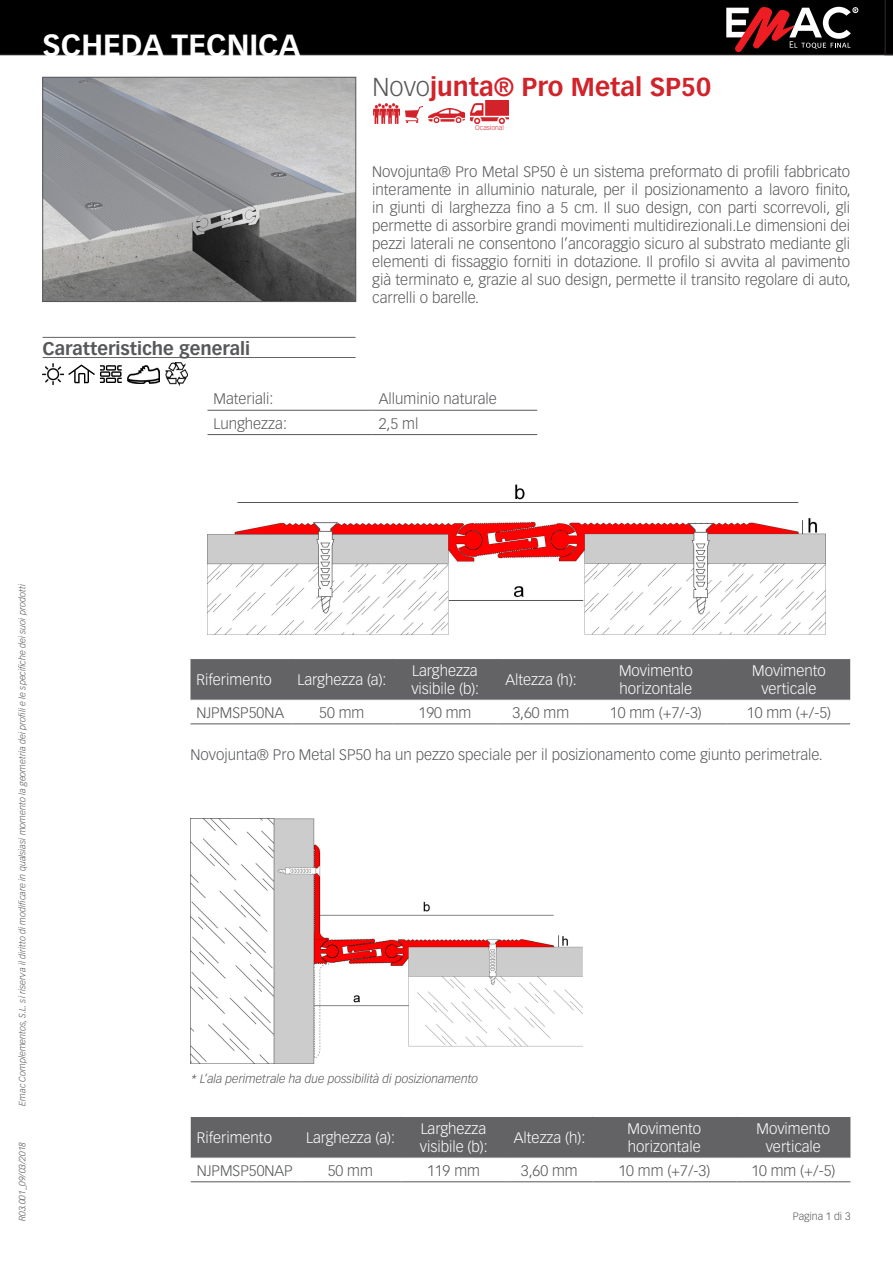
<style>
.page{position:relative;width:893px;height:1263px;background:#fff}
.page>*{position:absolute;margin:0;border:0;box-sizing:border-box;transform-origin:0 0}
.t1{font:700 30px "Vectora LT Std";color:#fff}
.t2{font:700 25.5px "Vectora LT Std";color:#d1232a}
.t3{font:700 18px "Vectora LT Std";color:#57585a}
.t4{font:300 15px/18px "Vectora LT Std";color:#57585a;text-align:justify}
.t5{font:300 15px/18px "Vectora LT Std";color:#fff}
.t6{font:italic 300 12px "Vectora LT Std";color:#57585a}
.t7{font:300 10.5px "Vectora LT Std";color:#57585a}
.t8{font:italic 300 9px "Vectora LT Std";color:#57585a}
.t9{font:300 6.75px "Vectora LT Std";color:#d1232a}
.s1{font-weight:300;color:#57585a}
</style>
<div class="page">
<div style="left:0;top:0;width:884px;height:55px;background:#000"></div>
<svg style="left:884px;top:0;width:9px;height:55px"></svg>
<svg style="left:726px;top:7px;width:132px;height:45px"></svg>
<svg style="left:68px;top:364px;width:54px;height:19px"></svg>
<hr style="left:43px;top:337px;width:313px;height:1px;background:#636366">
<hr style="left:43px;top:357px;width:313px;height:1px;background:#636366">
<img style="left:165px;top:362px;width:22px;height:23px">
<img style="left:127px;top:366px;width:33px;height:17px">
<img style="left:42px;top:363px;width:21px;height:21px">
<img style="left:405px;top:106px;width:18px;height:17px">
<img style="left:429px;top:108px;width:36px;height:15px">
<img style="left:373px;top:103px;width:26px;height:20px">
<hr style="left:207px;top:410px;width:166px;height:1px;background:#57585a">
<hr style="left:373px;top:410px;width:164px;height:1px;background:#57585a">
<hr style="left:207px;top:434px;width:166px;height:1px;background:#57585a">
<hr style="left:373px;top:434px;width:164px;height:1px;background:#57585a">
<img style="left:207px;top:484px;width:618px;height:150px">
<div style="left:190px;top:659px;width:660px;height:41px;background:#636366"></div>
<hr style="left:190px;top:723px;width:101px;height:1px;background:#57585a">
<hr style="left:291px;top:723px;width:101px;height:1px;background:#57585a">
<hr style="left:392px;top:723px;width:106px;height:1px;background:#57585a">
<hr style="left:498px;top:723px;width:86px;height:1px;background:#57585a">
<hr style="left:584px;top:723px;width:144px;height:1px;background:#57585a">
<hr style="left:728px;top:723px;width:122px;height:1px;background:#57585a">
<img style="left:190px;top:819px;width:392px;height:244px">
<img style="left:470px;top:101px;width:39px;height:22px">
<div style="left:191px;top:1117px;width:659px;height:40px;background:#636366"></div>
<hr style="left:191px;top:1181px;width:109px;height:1px;background:#57585a">
<hr style="left:300px;top:1181px;width:101px;height:1px;background:#57585a">
<hr style="left:401px;top:1181px;width:105px;height:1px;background:#57585a">
<hr style="left:506px;top:1181px;width:86px;height:1px;background:#57585a">
<hr style="left:592px;top:1181px;width:144px;height:1px;background:#57585a">
<hr style="left:736px;top:1181px;width:114px;height:1px;background:#57585a">
<img style="left:45px;top:79px;width:309px;height:221px">
<div style="left:43px;top:77px;width:313px;height:225px;border:1px solid #57585a"></div>
<h1 class="t1" style="left:43px;top:28px;width:164px">FICHA TÉC-</h1>
<h1 class="t1" style="left:43px;top:27px;width:259px">SCHEDA TECNICA</h1>
<p class="t3" style="left:43px;top:338px;width:209px">Caratteristiche generali</p>
<p class="t2" style="left:372px;top:71px;width:340px"><span class="s1">Novo</span>junta® Pro Metal SP50</p>
<p class="t9" style="left:475px;top:124px;width:30px">Ocasional</p>
<p class="t4" style="left:372px;top:163px;width:480px">Novojunta® Pro Metal SP50 è un sistema preformato di profili fabbricato interamente in alluminio naturale, per il posizionamento a lavoro finito, in giunti di larghezza fino a 5 cm. Il suo design, con parti scorrevoli, gli permette di assorbire grandi movimenti multidirezionali.Le dimensioni dei pezzi laterali ne consentono l’ancoraggio sicuro al substrato mediante gli elementi di fissaggio forniti in dotazione. Il profilo si avvita al pavimento già terminato e, grazie al suo design, permette il transito regolare di auto, carrelli o barelle.</p>
<p class="t4" style="left:213px;top:390px;width:62px">Materiali:</p>
<p class="t4" style="left:379px;top:390px;width:120px">Alluminio naturale</p>
<p class="t4" style="left:213px;top:414px;width:75px">Lunghezza:</p>
<p class="t4" style="left:379px;top:414px;width:41px">2,5 ml</p>
<p class="t8" style="left:17px;top:1106px;width:523px;rotate:-90deg">Emac Complementos, S.L. si riserva il diritto di modificare in qualsiasi momento la geometria dei profili e le specifiche dei suoi prodotti</p>
<p class="t8" style="left:17px;top:1221px;width:81px;rotate:-90deg">R03.001_09/03/2018</p>
<p class="t5" style="left:196px;top:671px;width:77px">Riferimento</p>
<p class="t5" style="left:298px;top:671px;width:90px">Larghezza (a):</p>
<p class="t5" style="left:411px;top:662px;width:69px">Larghezza visibile (b):</p>
<p class="t5" style="left:505px;top:671px;width:73px">Altezza (h):</p>
<p class="t5" style="left:619px;top:662px;width:75px">Movimento</p>
<p class="t5" style="left:619px;top:680px;width:74px">horizontale</p>
<p class="t5" style="left:752px;top:662px;width:75px">Movimento</p>
<p class="t5" style="left:761px;top:680px;width:57px">verticale</p>
<p class="t4" style="left:196px;top:704px;width:89px">NJPMSP50NA</p>
<p class="t4" style="left:319px;top:704px;width:47px">50 mm</p>
<p class="t4" style="left:419px;top:704px;width:54px">190 mm</p>
<p class="t4" style="left:512px;top:704px;width:58px">3,60 mm</p>
<p class="t4" style="left:610px;top:704px;width:93px">10 mm (+7/-3)</p>
<p class="t4" style="left:747px;top:704px;width:86px">10 mm (+/-5)</p>
<p class="t4" style="left:190px;top:745px;width:634px">Novojunta® Pro Metal SP50 ha un pezzo speciale per il posizionamento come giunto perimetrale.</p>
<p class="t6" style="left:191px;top:1072px;width:289px">* L’ala perimetrale ha due possibilità di posizionamento</p>
<p class="t5" style="left:197px;top:1129px;width:77px">Riferimento</p>
<p class="t5" style="left:306px;top:1129px;width:90px">Larghezza (a):</p>
<p class="t5" style="left:420px;top:1120px;width:69px">Larghezza visibile (b):</p>
<p class="t5" style="left:514px;top:1129px;width:73px">Altezza (h):</p>
<p class="t5" style="left:627px;top:1120px;width:75px">Movimento</p>
<p class="t5" style="left:628px;top:1138px;width:74px">horizontale</p>
<p class="t5" style="left:757px;top:1120px;width:75px">Movimento</p>
<p class="t5" style="left:766px;top:1138px;width:57px">verticale</p>
<p class="t4" style="left:197px;top:1162px;width:98px">NJPMSP50NAP</p>
<p class="t4" style="left:328px;top:1162px;width:47px">50 mm</p>
<p class="t4" style="left:427px;top:1162px;width:54px">119 mm</p>
<p class="t4" style="left:521px;top:1162px;width:58px">3,60 mm</p>
<p class="t4" style="left:618px;top:1162px;width:93px">10 mm (+7/-3)</p>
<p class="t4" style="left:751px;top:1162px;width:86px">10 mm (+/-5)</p>
<p class="t7" style="left:793px;top:1211px;width:59px">Pagina 1 di 3</p>
</div>
